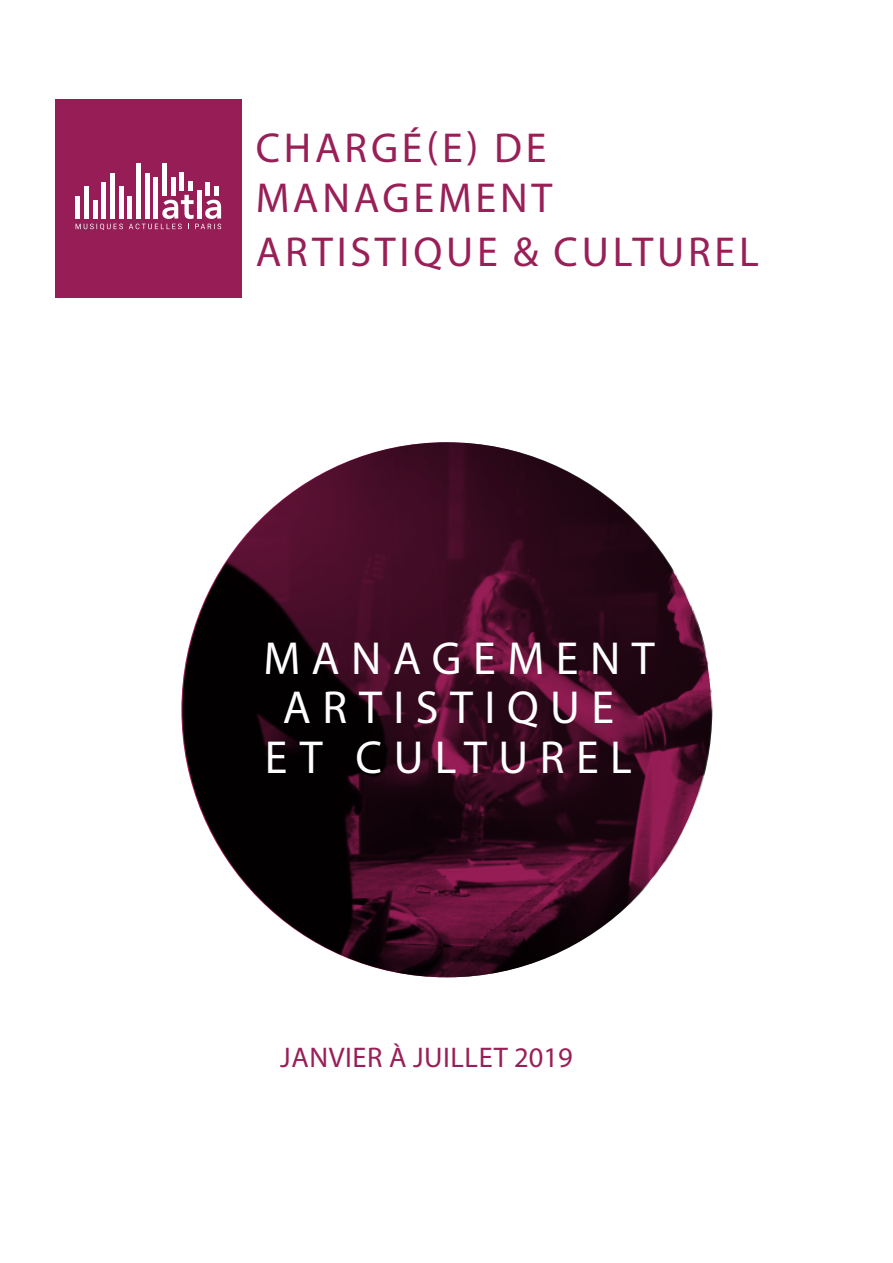
<style>
.page{position:relative;width:893px;height:1263px;background:#fff}
.page>*{position:absolute;margin:0;border:0;box-sizing:border-box;transform-origin:0 0}
.t1{font:46.5px "Myriad Pro";letter-spacing:.25em;color:#fff}
.t2{font:42px/50.4px "Myriad Pro";letter-spacing:.09em;color:#991f57}
.t3{font:28.5px "Myriad Pro";letter-spacing:.02em;color:#991f57}
</style>
<div class="page">
<img style="left:183px;top:442px;width:529px;height:535px">
<svg style="left:181px;top:442px;width:530px;height:535px;background:#31091c"></svg>
<div style="left:55px;top:99px;width:186px;height:199px;background:#971d56"></div>
<hr style="left:197px;top:190px;width:4px;height:29px;background:#fff">
<hr style="left:206px;top:182px;width:4px;height:14px;background:#fff">
<div style="left:214px;top:186px;width:5px;height:10px;background:#fff"></div>
<div style="left:188px;top:182px;width:5px;height:9px;background:#fff"></div>
<hr style="left:180px;top:173px;width:4px;height:18px;background:#fff">
<hr style="left:171px;top:177px;width:4px;height:19px;background:#fff">
<div style="left:162px;top:163px;width:5px;height:33px;background:#fff"></div>
<hr style="left:154px;top:177px;width:4px;height:42px;background:#fff">
<hr style="left:145px;top:173px;width:4px;height:46px;background:#fff">
<div style="left:136px;top:163px;width:5px;height:56px;background:#fff"></div>
<hr style="left:119px;top:186px;width:4px;height:33px;background:#fff">
<div style="left:110px;top:173px;width:5px;height:46px;background:#fff"></div>
<hr style="left:102px;top:182px;width:4px;height:37px;background:#fff">
<div style="left:84px;top:186px;width:5px;height:33px;background:#fff"></div>
<svg style="left:76px;top:195px;width:145px;height:35px"></svg>
<p class="t2" style="left:256px;top:122px;width:298px">CHARGÉ(E) DE<br>MANAGEMENT</p>
<p class="t2" style="left:256px;top:226px;width:505px">ARTISTIQUE &amp; CULTUREL</p>
<p class="t1" style="left:263px;top:630px;width:393px">MANAGEMENT</p>
<p class="t1" style="left:283px;top:679px;width:333px">ARTISTIQUE</p>
<p class="t1" style="left:265px;top:729px;width:369px">ET CULTUREL</p>
<p class="t3" style="left:280px;top:1040px;width:294px">JANVIER À JUILLET 2019</p>
</div>
